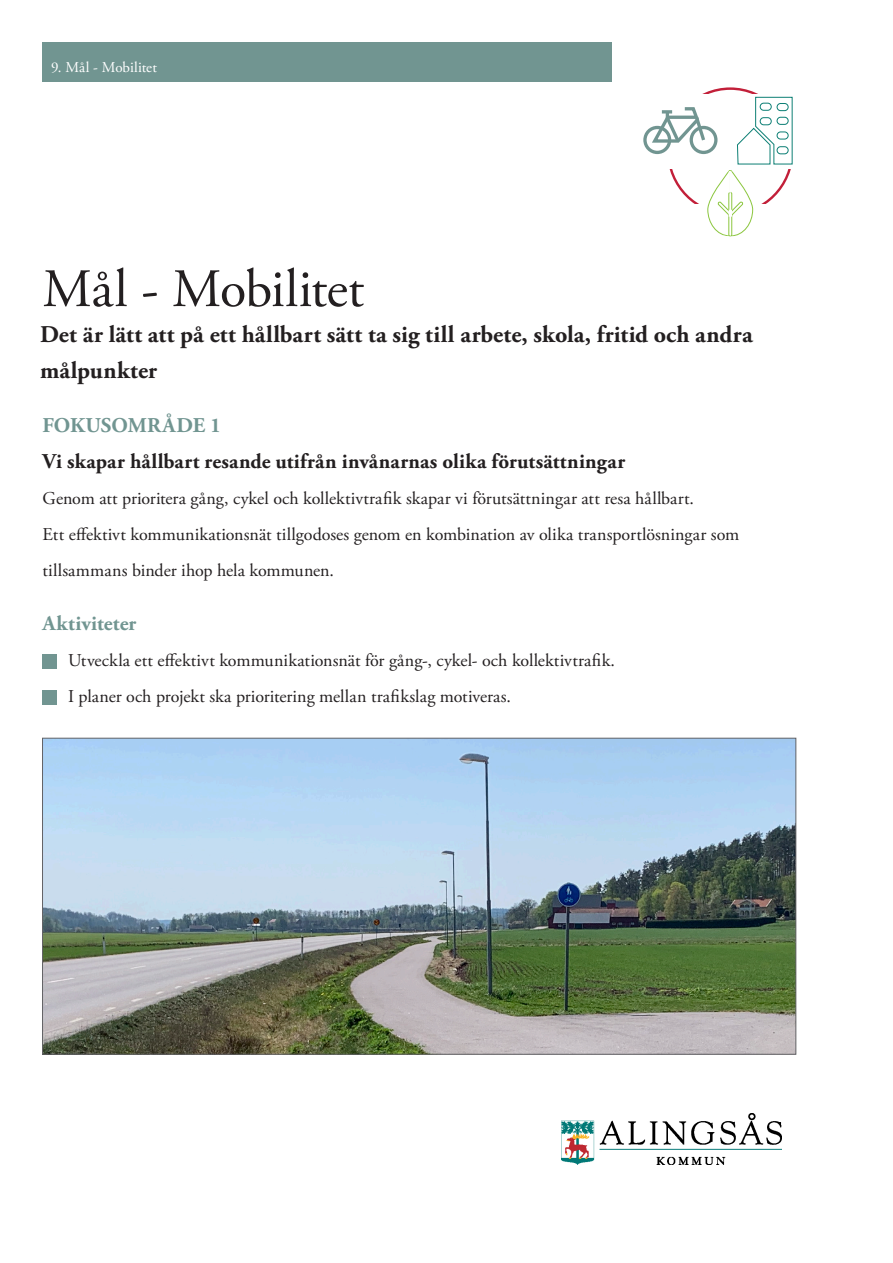
<style>
.page{position:relative;width:893px;height:1263px;background:#fff}
.page>*{position:absolute;margin:0;border:0;box-sizing:border-box;transform-origin:0 0}
.Alingsås_rubrik_1{font:54px "Adobe Garamond Pro";letter-spacing:-.01em;color:#231f20}
.Alingsås_brödtext{font:700 24px "Adobe Garamond Pro";letter-spacing:.005em;color:#231f20}
.Alingsås_rubrik_2{font:700 21px "Adobe Garamond Pro";letter-spacing:.015em;color:#231f20}
.Alingsås_rubrik_2-2{font:700 21px "Adobe Garamond Pro";letter-spacing:.005em;color:#719591}
.Alingsås_Rubrik_3{font:18px "Adobe Garamond Pro";color:#231f20}
.Alingsås_rubrik_2-3{font:18px "Adobe Garamond Pro";color:#231f20}
.Alingsås_brödtext-2{font:15px "Adobe Garamond Pro";letter-spacing:.005em;color:#fff}
</style>
<div class="page">
<img style="left:561px;top:1113px;width:220px;height:51px">
<div style="left:643px;top:126px;width:28px;height:28px;border:3px solid #719591;border-radius:50%"></div>
<svg style="left:649px;top:87px;width:144px;height:149px"></svg>
<div style="left:43px;top:43px;width:569px;height:39px;background:#719591"></div>
<img style="left:44px;top:740px;width:750px;height:313px">
<div style="left:43px;top:654px;width:14px;height:15px;background:#719591"></div>
<div style="left:43px;top:690px;width:14px;height:15px;background:#719591"></div>
<p class="Alingsås_brödtext-2" style="left:51px;top:58px;width:107px">9. Mål - Mobilitet</p>
<p class="Alingsås_rubrik_1" style="left:43px;top:256px;width:323px">Mål - Mobilitet</p>
<p class="Alingsås_brödtext" style="left:40px;top:320px;width:714px">Det är lätt att på ett hållbart sätt ta sig till arbete, skola, fritid och andra</p>
<p class="Alingsås_brödtext" style="left:40px;top:356px;width:119px">målpunkter</p>
<p class="Alingsås_rubrik_2-2" style="left:43px;top:413px;width:180px">FOKUSOMRÅDE 1</p>
<p class="Alingsås_rubrik_2" style="left:43px;top:449px;width:584px">Vi skapar hållbart resande utifrån invånarnas olika förutsättningar</p>
<p class="Alingsås_Rubrik_3" style="left:43px;top:487px;width:653px">Genom att prioritera gång, cykel och kollektivtrafik skapar vi förutsättningar att resa hållbart.</p>
<p class="Alingsås_Rubrik_3" style="left:43px;top:523px;width:698px">Ett effektivt kommunikationsnät tillgodoses genom en kombination av olika transportlösningar som</p>
<p class="Alingsås_Rubrik_3" style="left:43px;top:559px;width:293px">tillsammans binder ihop hela kommunen.</p>
<p class="Alingsås_rubrik_2-2" style="left:43px;top:611px;width:95px">Aktiviteter</p>
<p class="Alingsås_rubrik_2-3" style="left:68px;top:649px;width:549px">Utveckla ett effektivt kommunikationsnät för gång-, cykel- och kollektivtrafik.</p>
<p class="Alingsås_rubrik_2-3" style="left:68px;top:685px;width:444px">I planer och projekt ska prioritering mellan trafikslag motiveras.</p>
</div>
